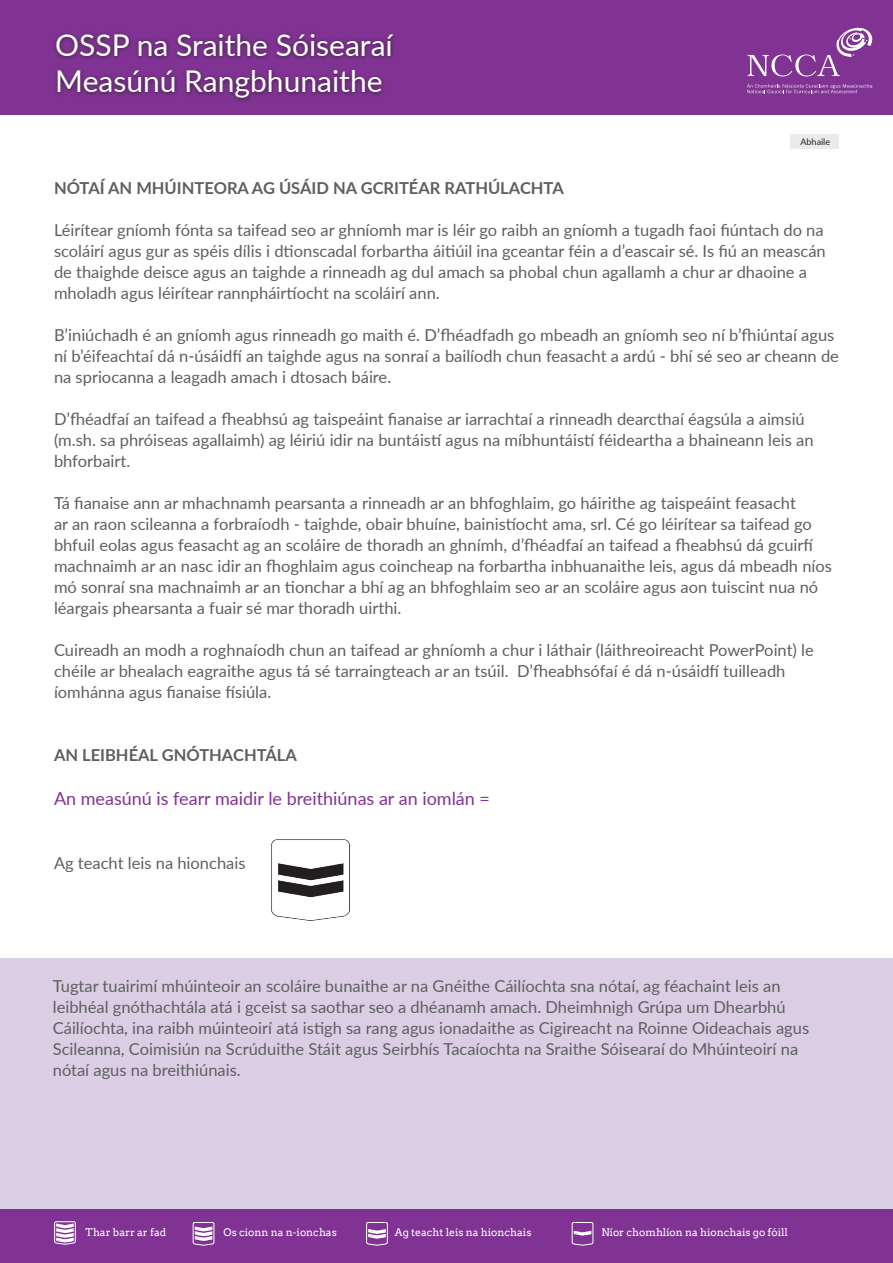
<style>
.page{position:relative;width:893px;height:1263px;background:#fff}
.page>*{position:absolute;margin:0;border:0;box-sizing:border-box;transform-origin:0 0}
.t1{font:30px/36px "Lato";color:#fff}
.t2{font:18px "Lato";color:#813394}
.t3{font:16.5px/21px "Lato";color:#5d5f60}
.t4{font:700 16.5px "Lato";color:#5d5f60}
.t5{font:10.5px "Arvo";color:#fff}
.t6{font:9px "Lato";color:#231f20}
</style>
<div class="page">
<div style="left:0;top:0;width:893px;height:115px;background:#813394"></div>
<div style="left:52px;top:31px;width:346px;height:73px;background:#231f20;opacity:.73"></div>
<svg style="left:747px;top:84px;width:125px;height:9px"></svg>
<svg style="left:747px;top:27px;width:125px;height:49px"></svg>
<div style="left:0;top:1208px;width:893px;height:54px;background:#813394"></div>
<div style="left:0;top:958px;width:893px;height:250px;background:#dbcde4"></div>
<div style="left:790px;top:134px;width:49px;height:14px;background:#eaebeb"></div>
<img style="left:271px;top:839px;width:79px;height:82px">
<svg style="left:55px;top:1222px;width:21px;height:23px"></svg>
<div style="left:55px;top:1221px;width:20px;height:22px;border:1px solid #fff;border-radius:2px"></div>
<svg style="left:56px;top:1223px;width:18px;height:20px"></svg>
<svg style="left:194px;top:1244px;width:20px;height:2px"></svg>
<div style="left:193px;top:1222px;width:21px;height:22px;border:1px solid #fff;border-radius:2px"></div>
<svg style="left:195px;top:1226px;width:17px;height:15px"></svg>
<div style="left:366px;top:1222px;width:21px;height:22px;border:1px solid #fff;border-radius:2px"></div>
<svg style="left:368px;top:1229px;width:18px;height:10px"></svg>
<div style="left:572px;top:1222px;width:21px;height:22px;border:1px solid #fff;border-radius:2px"></div>
<svg style="left:574px;top:1231px;width:17px;height:5px"></svg>
<h1 class="t1" style="left:55px;top:26px;width:339px">OSSP na Sraithe Sóisearaí<br>Measúnú Rangbhunaithe</h1>
<p class="t6" style="left:800px;top:135px;width:31px">Abhaile</p>
<p class="t4" style="left:54px;top:176px;width:511px">NÓTAÍ AN MHÚINTEORA AG ÚSÁID NA GCRITÉAR RATHÚLACHTA</p>
<p class="t3" style="left:54px;top:219px;width:773px">Léirítear gníomh fónta sa taifead seo ar ghníomh mar is léir go raibh an gníomh a tugadh faoi fiúntach do na scoláirí agus gur as spéis dílis i dtionscadal forbartha áitiúil ina gceantar féin a d’eascair sé. Is fiú an meascán de thaighde deisce agus an taighde a rinneadh ag dul amach sa phobal chun agallamh a chur ar dhaoine a mholadh agus léirítear rannpháirtíocht na scoláirí ann.</p>
<p class="t3" style="left:54px;top:324px;width:786px">B’iniúchadh é an gníomh agus rinneadh go maith é. D’fhéadfadh go mbeadh an gníomh seo ní b’fhiúntaí agus ní b’éifeachtaí dá n-úsáidfí an taighde agus na sonraí a bailíodh chun feasacht a ardú - bhí sé seo ar cheann de na spriocanna a leagadh amach i dtosach báire.</p>
<p class="t3" style="left:54px;top:408px;width:752px">D’fhéadfaí an taifead a fheabhsú ag taispeáint fianaise ar iarrachtaí a rinneadh dearcthaí éagsúla a aimsiú</p>
<p class="t3" style="left:54px;top:429px;width:761px">(m.sh. sa phróiseas agallaimh) ag léiriú idir na buntáistí agus na míbhuntáistí féideartha a bhaineann leis an bhforbairt.</p>
<p class="t3" style="left:54px;top:492px;width:779px">Tá fianaise ann ar mhachnamh pearsanta a rinneadh ar an bhfoghlaim, go háirithe ag taispeáint feasacht<br>ar an raon scileanna a forbraíodh - taighde, obair bhuíne, bainistíocht ama, srl. Cé go léirítear sa taifead go bhfuil eolas agus feasacht ag an scoláire de thoradh an ghnímh, d’fhéadfaí an taifead a fheabhsú dá gcuirfí machnaimh ar an nasc idir an fhoghlaim agus coincheap na forbartha inbhuanaithe leis, agus dá mbeadh níos mó sonraí sna machnaimh ar an tionchar a bhí ag an bhfoghlaim seo ar an scoláire agus aon tuiscint nua nó léargais phearsanta a fuair sé mar thoradh uirthi.</p>
<p class="t3" style="left:54px;top:639px;width:761px">Cuireadh an modh a roghnaíodh chun an taifead ar ghníomh a chur i láthair (láithreoireacht PowerPoint) le chéile ar bhealach eagraithe agus tá sé tarraingteach ar an tsúil. D’fheabhsófaí é dá n-úsáidfí tuilleadh</p>
<p class="t3" style="left:54px;top:681px;width:219px">íomhánna agus fianaise físiúla.</p>
<p class="t4" style="left:54px;top:743px;width:244px">AN LEIBHÉAL GNÓTHACHTÁLA</p>
<p class="t2" style="left:54px;top:785px;width:437px">An measúnú is fearr maidir le breithiúnas ar an iomlán =</p>
<p class="t3" style="left:54px;top:852px;width:193px">Ag teacht leis na hionchais</p>
<p class="t3" style="left:53px;top:975px;width:758px">Tugtar tuairimí mhúinteoir an scoláire bunaithe ar na Gnéithe Cáilíochta sna nótaí, ag féachaint leis an leibhéal gnóthachtála atá i gceist sa saothar seo a dhéanamh amach. Dheimhnigh Grúpa um Dhearbhú Cáilíochta, ina raibh múinteoirí atá istigh sa rang agus ionadaithe as Cigireacht na Roinne Oideachais agus Scileanna, Coimisiún na Scrúduithe Stáit agus Seirbhís Tacaíochta na Sraithe Sóisearaí do Mhúinteoirí na nótaí agus na breithiúnais.</p>
<p class="t5" style="left:86px;top:1225px;width:82px">Thar barr ar fad</p>
<p class="t5" style="left:224px;top:1225px;width:115px">Os cionn na n-ionchas</p>
<p class="t5" style="left:395px;top:1225px;width:138px">Ag teacht leis na hionchais</p>
<p class="t5" style="left:602px;top:1225px;width:188px">Níor chomhlíon na hionchais go fóill</p>
</div>
